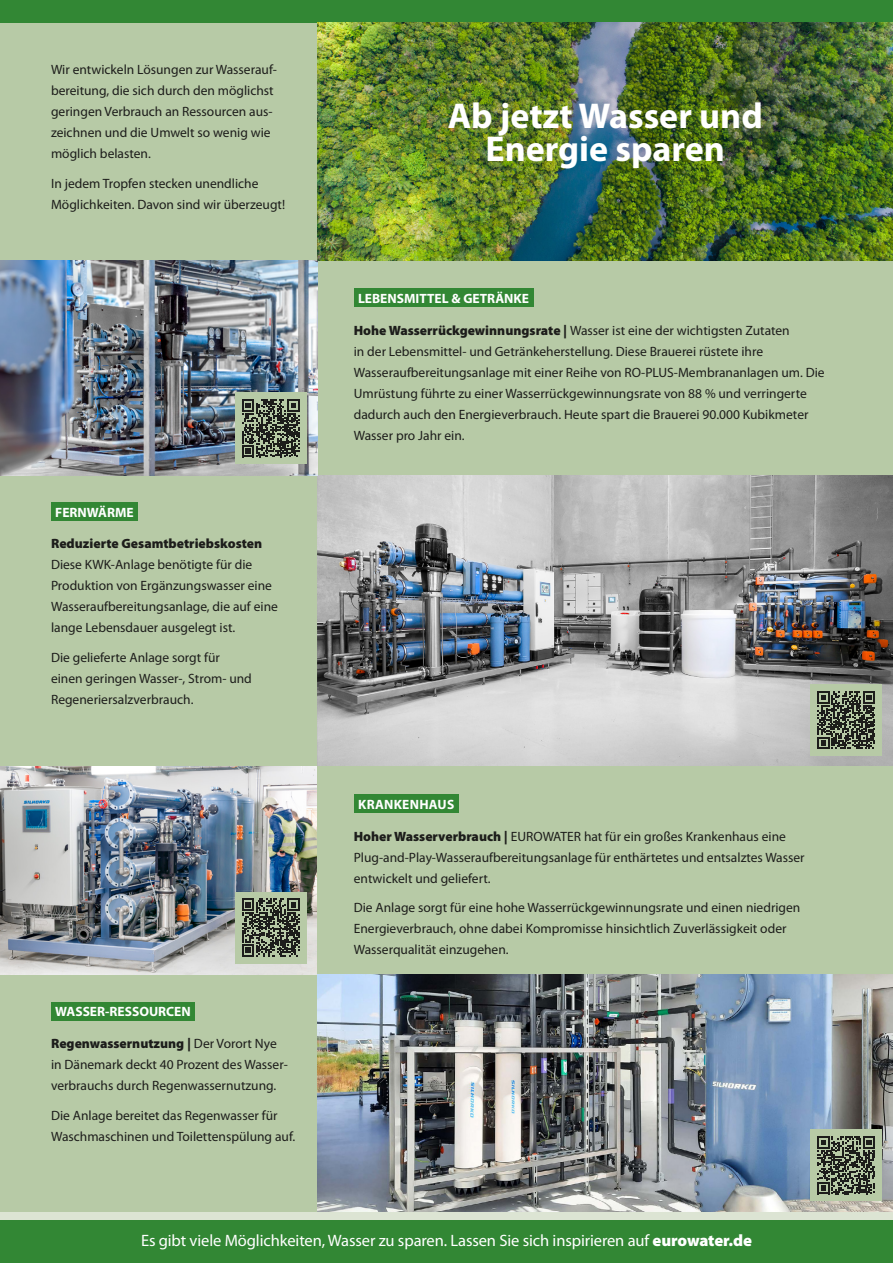
<style>
.page{position:relative;width:893px;height:1263px;background:#fff}
.page>*{position:absolute;margin:0;border:0;box-sizing:border-box;transform-origin:0 0}
.Product_category{font:700 36px "Myriad Pro";color:#fff}
.Product_category-2{font:16.5px "Myriad Pro";letter-spacing:-.005em;color:#fff}
.Text{font:13.5px/21px "Myriad Pro";color:#1d1d1b}
.Faktabox_sub_1{font:700 13.5px "Myriad Pro";color:#fff}
.Faktabox_sub_1-2{font:700 13.5px "Myriad Pro";letter-spacing:.02em;color:#fff}
.s1{font-weight:900}
</style>
<div class="page">
<div style="left:0;top:474px;width:893px;height:293px;background:#b7caa6"></div>
<div style="left:0;top:974px;width:893px;height:238px;background:#b7caa6"></div>
<div style="left:0;top:1218px;width:893px;height:45px;background:#328734"></div>
<div style="left:0;top:1212px;width:893px;height:8px;background:#dce4d3"></div>
<img style="left:0;top:767px;width:317px;height:207px">
<img style="left:317px;top:974px;width:576px;height:238px">
<img style="left:317px;top:475px;width:576px;height:291px">
<div style="left:0;top:0;width:893px;height:23px;background:#328734"></div>
<div style="left:0;top:261px;width:893px;height:214px;background:#b7caa6"></div>
<div style="left:0;top:23px;width:893px;height:238px;background:#b7caa6"></div>
<div style="left:317px;top:767px;width:576px;height:207px;background:#b7caa6"></div>
<img style="left:0;top:261px;width:317px;height:214px">
<img style="left:317px;top:23px;width:576px;height:237px">
<div style="left:810px;top:684px;width:72px;height:72px;background:#b7caa6"></div>
<svg style="left:817px;top:691px;width:58px;height:58px"></svg>
<div style="left:235px;top:392px;width:72px;height:72px;background:#b7caa6"></div>
<svg style="left:242px;top:399px;width:58px;height:58px"></svg>
<div style="left:235px;top:891px;width:72px;height:72px;background:#b7caa6"></div>
<svg style="left:242px;top:898px;width:58px;height:58px"></svg>
<div style="left:810px;top:1129px;width:72px;height:72px;background:#b7caa6"></div>
<svg style="left:817px;top:1136px;width:58px;height:58px"></svg>
<div style="left:354px;top:289px;width:179px;height:18px;background:#328734"></div>
<div style="left:51px;top:1002px;width:144px;height:19px;background:#328734"></div>
<div style="left:354px;top:794px;width:105px;height:19px;background:#328734"></div>
<div style="left:51px;top:502px;width:87px;height:19px;background:#328734"></div>
<p class="Text" style="left:51px;top:60px;width:228px">Wir entwickeln Lösungen zur Wasserauf&shy;bereitung, die sich durch den möglichst geringen Verbrauch an Ressourcen aus&shy;zeichnen und die Umwelt so wenig wie möglich belasten.</p>
<p class="Text" style="left:51px;top:173px;width:236px">In jedem Tropfen stecken unendliche<br>Möglichkeiten. Davon sind wir überzeugt!</p>
<p class="Faktabox_sub_1" style="left:55px;top:504px;width:80px">FERNWÄRME</p>
<p class="Text" style="left:51px;top:533px;width:228px"><span class="s1">Reduzierte Gesamtbetriebskosten </span>Diese KWK-Anlage benötigte für die Produktion von Ergänzungswasser eine Wasseraufbereitungsanlage, die auf eine lange Lebensdauer ausgelegt ist.</p>
<p class="Text" style="left:51px;top:647px;width:202px">Die gelieferte Anlage sorgt für einen geringen Wasser-, Strom- und<br>Regeneriersalzverbrauch.</p>
<p class="Faktabox_sub_1" style="left:55px;top:1004px;width:137px">WASSER-RESSOURCEN</p>
<p class="Text" style="left:51px;top:1033px;width:238px"><span class="s1">Regenwassernutzung |</span> Der Vorort Nye in Dänemark deckt 40 Prozent des Wasser&shy;verbrauchs durch Regenwassernutzung.</p>
<p class="Text" style="left:51px;top:1105px;width:246px">Die Anlage bereitet das Regenwasser für<br>Waschmaschinen und Toilettenspülung auf.</p>
<p class="Product_category" style="left:448px;top:95px;width:317px">Ab jetzt Wasser und</p>
<p class="Product_category" style="left:485px;top:128px;width:241px">Energie sparen</p>
<p class="Faktabox_sub_1" style="left:358px;top:291px;width:172px">LEBENSMITTEL &amp; GETRÄNKE</p>
<p class="Text" style="left:354px;top:320px;width:472px"><span class="s1">Hohe Wasserrückgewinnungsrate |</span> Wasser ist eine der wichtigsten Zutaten<br>in der Lebensmittel- und Getränkeherstellung. Diese Brauerei rüstete ihre Wasseraufbereitungsanlage mit einer Reihe von RO-PLUS-Membrananlagen um. Die Umrüstung führte zu einer Wasserrückgewinnungsrate von 88 % und verringerte dadurch auch den Energieverbrauch. Heute spart die Brauerei 90.000 Kubikmeter Wasser pro Jahr ein.</p>
<p class="Faktabox_sub_1-2" style="left:358px;top:797px;width:98px">KRANKENHAUS</p>
<p class="Text" style="left:354px;top:826px;width:452px"><span class="s1">Hoher Wasserverbrauch |</span> EUROWATER hat für ein großes Krankenhaus eine<br>Plug-and-Play-Wasseraufbereitungsanlage für enthärtetes und entsalztes Wasser entwickelt und geliefert.</p>
<p class="Text" style="left:354px;top:897px;width:448px">Die Anlage sorgt für eine hohe Wasserrückgewinnungsrate und einen niedrigen<br>Energieverbrauch, ohne dabei Kompromisse hinsichtlich Zuverlässigkeit oder<br>Wasserqualität einzugehen.</p>
<p class="Product_category-2" style="left:141px;top:1232px;width:612px">Es gibt viele Möglichkeiten, Wasser zu sparen. Lassen Sie sich inspirieren auf <span class="s1">eurowater.de</span></p>
</div>
